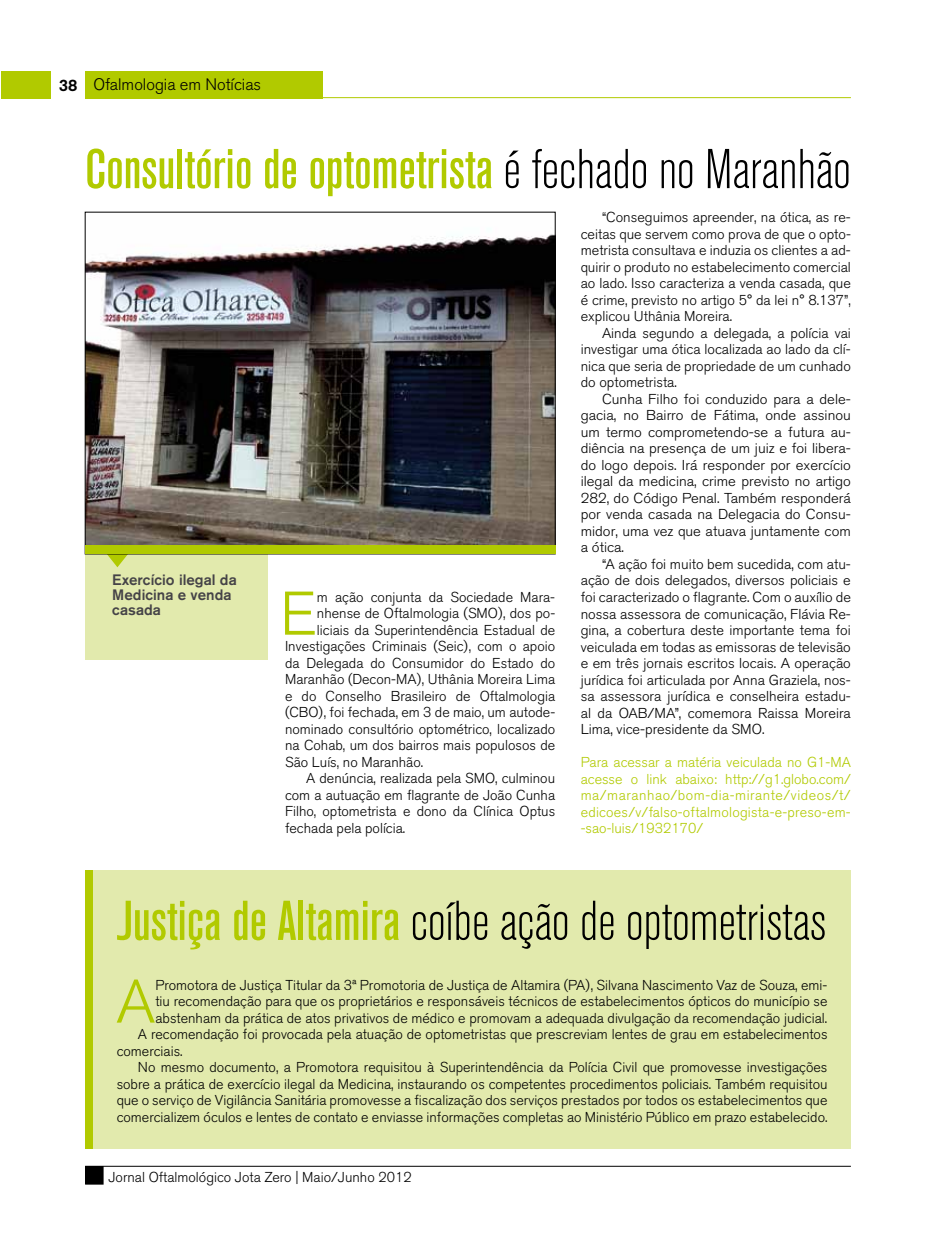
<style>
.page{position:relative;width:936px;height:1234px;background:#fff}
.page>*{position:absolute;margin:0;border:0;box-sizing:border-box;transform-origin:0 0}
.t1{font:300 61.05px "Akzidenz Grotesk BQ";color:#b1ca00}
.t2{font:55.5px "Akzidenz Grotesk BQ Md Cnd Alt";color:#b1ca00}
.t3{font:300 condensed 55.5px "Akzidenz Grotesk BQ";color:#000}
.t4{font:300 16.5px "Akzidenz Grotesk BQ";color:#000}
.t5{font:500 16.5px "Akzidenz Grotesk BQ";color:#000}
.t6{font:500 15px/15px "Akzidenz Grotesk BQ";color:#454347}
.t7{font:300 14.25px/16.5px "Akzidenz Grotesk BQ";color:#000;text-align:justify}
.t8{font:300 14.25px/16.5px "Akzidenz Grotesk BQ";color:#000;text-align:justify;scale:1.04 1}
.t9{font:300 14.25px/16.5px "Akzidenz Grotesk BQ";letter-spacing:.015em;color:#b1ca00;text-align:justify}
.s1{font-family:"Akzidenz Grotesk BQ";font-weight:300;font-stretch:condensed;color:#000}
.s2{font-family:"Akzidenz Grotesk BQ Md Cnd Alt";font-weight:400;font-stretch:normal;color:#b1ca00}
</style>
<div class="page">
<div style="left:85px;top:71px;width:238px;height:27px;background:#b1ca00"></div>
<div style="left:1px;top:71px;width:49px;height:27px;background:#b1ca00"></div>
<hr style="left:85px;top:97px;width:765px;height:1px;background:#b1ca00">
<div style="left:86px;top:1166px;width:17px;height:17px;background:#000"></div>
<div style="left:85px;top:1165px;width:19px;height:19px;border:2px solid #000"></div>
<hr style="left:85px;top:1165px;width:765px;height:1px;background:#000">
<div style="left:89px;top:870px;width:761px;height:278px;background:#e2eaad"></div>
<div style="left:85px;top:870px;width:7px;height:278px;background:#b1ca00"></div>
<div style="left:85px;top:551px;width:183px;height:108px;background:#e2eaad"></div>
<svg style="left:107px;top:554px;width:21px;height:13px"></svg>
<img style="left:87px;top:234px;width:466px;height:311px">
<div style="left:85px;top:545px;width:470px;height:9px;background:#b1ca00"></div>
<p class="t5" style="left:59px;top:75px;width:20px">38</p>
<p class="t4" style="left:94px;top:75px;width:169px">Ofalmologia em Notícias</p>
<h2 class="t2" style="left:85px;top:137px;width:767px">Consultório de optometrista <span class="s1">é fechado no Maranhão</span></h2>
<p class="t7" style="left:580px;top:209px;width:272px;text-indent:21px">“Conseguimos apreender, na ótica, as re&shy;ceitas que servem como prova de que o opto&shy;metrista consultava e induzia os clientes a ad&shy;quirir o produto no estabelecimento comercial ao lado. Isso caracteriza a venda casada, que é crime, previsto no artigo 5° da lei n° 8.137”, explicou Uthânia Moreira.</p>
<p class="t7" style="left:580px;top:325px;width:271px;text-indent:21px">Ainda segundo a delegada, a polícia vai investigar uma ótica localizada ao lado da clí&shy;nica que seria de propriedade de um cunhado do optometrista.</p>
<p class="t8" style="left:580px;top:391px;width:261px;text-indent:21px">Cunha Filho foi conduzido para a dele&shy;gacia, no Bairro de Fátima, onde assinou um termo comprometendo-se a futura au&shy;diência na presença de um juiz e foi libera&shy;do logo depois. Irá responder por exercício ilegal da medicina, crime previsto no artigo 282, do Código Penal. Também responderá por venda casada na Delegacia do Consu&shy;midor, uma vez que atuava juntamente com a ótica.</p>
<p class="t7" style="left:580px;top:556px;width:272px;text-indent:21px">“A ação foi muito bem sucedida, com atu&shy;ação de dois delegados, diversos policiais e foi caracterizado o flagrante. Com o auxílio de nossa assessora de comunicação, Flávia Re&shy;gina, a cobertura deste importante tema foi veiculada em todas as emissoras de televisão e em três jornais escritos locais. A operação jurídica foi articulada por Anna Graziela, nos&shy;sa assessora jurídica e conselheira estadu&shy;al da OAB/MA”, comemora Raissa Moreira Lima, vice-presidente da SMO.</p>
<p class="t9" style="left:580px;top:754px;width:272px">Para acessar a matéria veiculada no G1-MA acesse o link abaixo: http://g1.globo.com/ ma/maranhao/bom-dia-mirante/videos/t/ edicoes/v/falso-oftalmologista-e-preso-em--sao-luis/1932170/</p>
<p class="t6" style="left:112px;top:572px;width:126px">Exercício ilegal da<br>Medicina e venda casada</p>
<h1 class="t1" style="left:280px;top:579px;width:38px">E</h1>
<p class="t7" style="left:317px;top:588px;width:240px">m ação conjunta da Sociedade Mara-</p>
<p class="t7" style="left:317px;top:605px;width:240px">nhense de Oftalmologia (SMO), dos po-</p>
<p class="t7" style="left:317px;top:621px;width:240px">liciais da Superintendência Estadual de</p>
<p class="t7" style="left:285px;top:638px;width:271px">Investigações Criminais (Seic), com o apoio</p>
<p class="t7" style="left:285px;top:654px;width:271px">da Delegada do Consumidor do Estado do</p>
<p class="t7" style="left:285px;top:671px;width:272px">Maranhão (Decon-MA), Uthânia Moreira Lima</p>
<p class="t7" style="left:285px;top:687px;width:271px">e do Conselho Brasileiro de Oftalmologia</p>
<p class="t7" style="left:285px;top:704px;width:271px">(CBO), foi fechada, em 3 de maio, um autode-</p>
<p class="t7" style="left:285px;top:720px;width:271px">nominado consultório optométrico, localizado</p>
<p class="t7" style="left:285px;top:737px;width:272px">na Cohab, um dos bairros mais populosos de</p>
<p class="t7" style="left:285px;top:753px;width:140px">São Luís, no Maranhão.</p>
<p class="t7" style="left:306px;top:770px;width:250px">A denúncia, realizada pela SMO, culminou</p>
<p class="t7" style="left:285px;top:786px;width:271px">com a autuação em flagrante de João Cunha</p>
<p class="t7" style="left:285px;top:803px;width:272px">Filho, optometrista e dono da Clínica Optus</p>
<p class="t7" style="left:285px;top:819px;width:122px">fechada pela polícia.</p>
<h2 class="t3" style="left:117px;top:890px;width:711px"><span class="s2">Justiça de Altamira</span> coíbe ação de optometristas</h2>
<h1 class="t1" style="left:116px;top:966px;width:41px">A</h1>
<p class="t7" style="left:155px;top:976px;width:673px">Promotora de Justiça Titular da 3ª Promotoria de Justiça de Altamira (PA), Silvana Nascimento Vaz de Souza, emi-</p>
<p class="t7" style="left:155px;top:992px;width:673px">tiu recomendação para que os proprietários e responsáveis técnicos de estabelecimentos ópticos do município se</p>
<p class="t7" style="left:155px;top:1009px;width:673px">abstenham da prática de atos privativos de médico e promovam a adequada divulgação da recomendação judicial.</p>
<p class="t7" style="left:138px;top:1025px;width:691px">A recomendação foi provocada pela atuação de optometristas que prescreviam lentes de grau em estabelecimentos</p>
<p class="t7" style="left:117px;top:1042px;width:67px">comerciais.</p>
<p class="t7" style="left:138px;top:1058px;width:691px">No mesmo documento, a Promotora requisitou à Superintendência da Polícia Civil que promovesse investigações</p>
<p class="t7" style="left:117px;top:1075px;width:712px">sobre a prática de exercício ilegal da Medicina, instaurando os competentes procedimentos policiais. Também requisitou</p>
<p class="t7" style="left:117px;top:1091px;width:712px">que o serviço de Vigilância Sanitária promovesse a fiscalização dos serviços prestados por todos os estabelecimentos que</p>
<p class="t7" style="left:117px;top:1108px;width:712px">comercializem óculos e lentes de contato e enviasse informações completas ao Ministério Público em prazo estabelecido.</p>
<p class="t7" style="left:108px;top:1168px;width:305px">Jornal Oftalmológico Jota Zero | Maio/Junho 2012</p>
</div>
